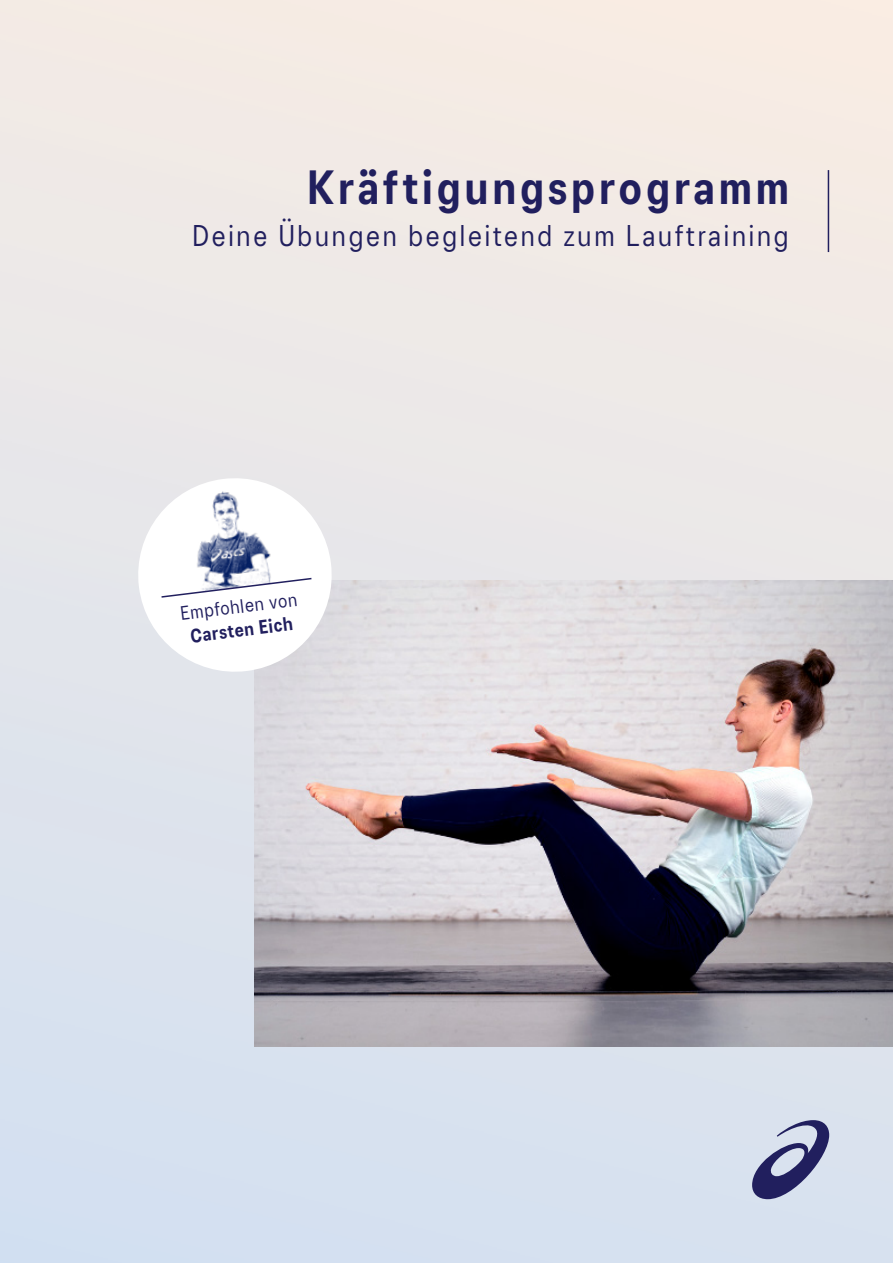
<style>
.page{position:relative;width:893px;height:1263px;background:#fff}
.page>*{position:absolute;margin:0;border:0;box-sizing:border-box;transform-origin:0 0}
.t1{font:700 48px "ASICS Font 3.0";letter-spacing:.1em;color:#211f5e;scale:.95 1}
.t2{font:30px "ASICS Font 3.0";letter-spacing:.1em;color:#211f5e;scale:.95 1}
.t3{font:19.5px "ASICS Font 3.0";color:#211f5e;scale:.95 1}
.t4{font:700 19.5px "ASICS Font 3.0";color:#211f5e;scale:.95 1}
</style>
<div class="page">
<img style="left:254px;top:580px;width:639px;height:466px">
<svg style="left:132px;top:472px;width:205px;height:205px"></svg>
<hr style="left:828px;top:170px;width:1px;height:82px;background:#211f5e">
<svg style="left:752px;top:1120px;width:77px;height:79px;background:#9095b5"></svg>
<h1 class="t1" style="left:307px;top:156px;width:508px">Kräftigungsprogramm</h1>
<p class="t2" style="left:192px;top:216px;width:629px">Deine Übungen begleitend zum Lauftraining</p>
<p class="t3" style="left:179px;top:601px;width:125px;rotate:-7deg">Empfohlen von</p>
<p class="t4" style="left:189px;top:623px;width:110px;rotate:-7deg">Carsten Eich</p>
</div>
